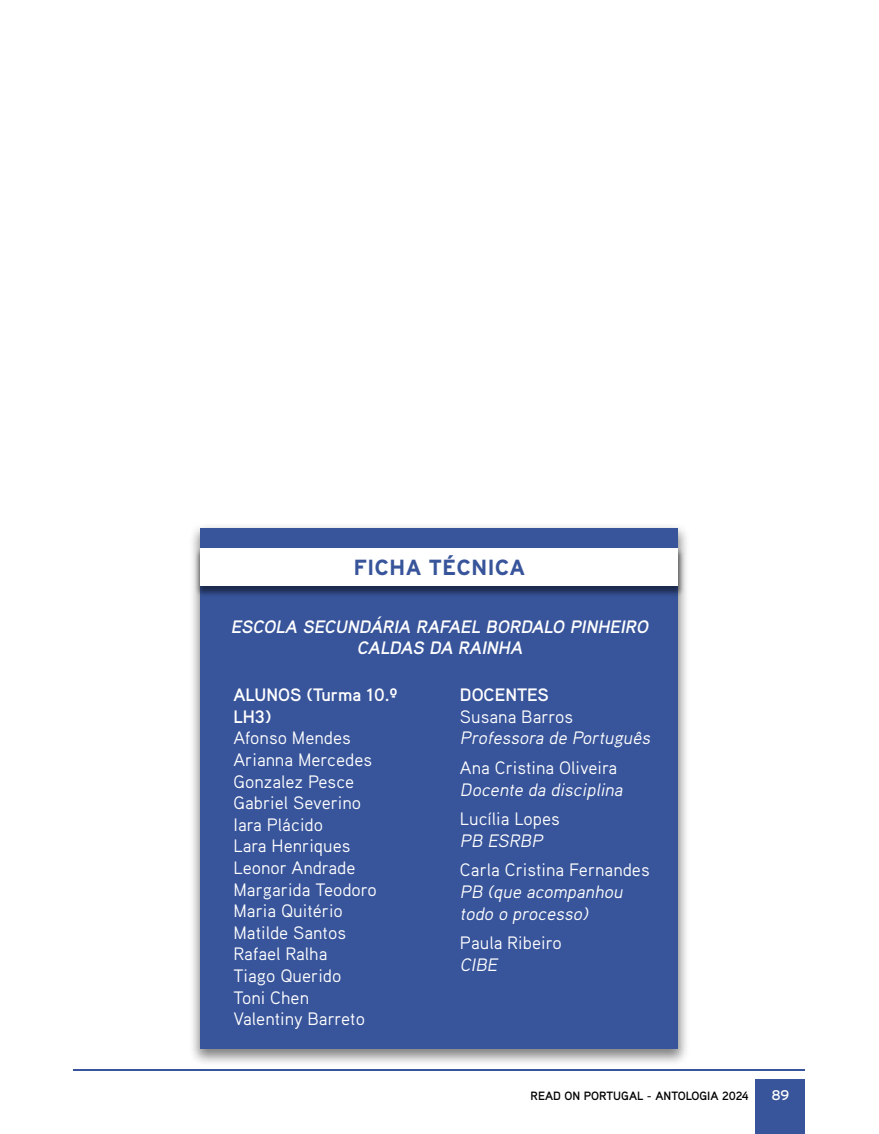
<style>
.page{position:relative;width:879px;height:1134px;background:#fff}
.page>*{position:absolute;margin:0;border:0;box-sizing:border-box;transform-origin:0 0}
.t1{font:700 21.8px "Interstate";color:#38549a}
.t2{font:18px/21.6px "Aaux Pro";color:#fff}
.t3{font:italic 18px/21.6px "Aaux Pro";color:#fff}
.t4{font:italic 700 18px/21.6px "Aaux Pro";color:#fff;text-align:center}
.t5{font:700 18px/21.6px "Aaux Pro";color:#fff}
.t6{font:14px "Interstate";color:#fff}
.t7{font:700 12px "Aaux Pro";color:#000}
</style>
<div class="page">
<div style="left:755px;top:1079px;width:50px;height:55px;background:#38549a"></div>
<hr style="left:74px;top:1069px;width:731px;height:2px;background:#38549a">
<div style="left:188px;top:522px;width:502px;height:545px;background:#000;opacity:.5"></div>
<div style="left:201px;top:529px;width:477px;height:520px;background:#38549a"></div>
<div style="left:195px;top:547px;width:489px;height:51px;background:#000;opacity:.5"></div>
<div style="left:201px;top:548px;width:477px;height:38px;background:#fff"></div>
<p class="t1" style="left:353px;top:555px;width:173px">FICHA TÉCNICA</p>
<p class="t4" style="left:231px;top:615px;width:422px">ESCOLA SECUNDÁRIA RAFAEL BORDALO PINHEIRO<br>CALDAS DA RAINHA</p>
<p class="t5" style="left:233px;top:683px;width:166px">ALUNOS (Turma 10.º<br>LH3)</p>
<p class="t2" style="left:233px;top:727px;width:145px">Afonso Mendes<br>Arianna Mercedes<br>Gonzalez Pesce<br>Gabriel Severino<br>Iara Plácido<br>Lara Henriques<br>Leonor Andrade<br>Margarida Teodoro<br>Maria Quitério<br>Matilde Santos<br>Rafael Ralha<br>Tiago Querido<br>Toni Chen<br>Valentiny Barreto</p>
<p class="t5" style="left:460px;top:683px;width:90px">DOCENTES</p>
<p class="t2" style="left:460px;top:705px;width:115px">Susana Barros</p>
<p class="t3" style="left:460px;top:727px;width:195px">Professora de Português</p>
<p class="t2" style="left:460px;top:756px;width:159px">Ana Cristina Oliveira</p>
<p class="t3" style="left:460px;top:778px;width:168px">Docente da disciplina</p>
<p class="t2" style="left:460px;top:807px;width:101px">Lucília Lopes</p>
<p class="t3" style="left:460px;top:829px;width:88px">PB ESRBP</p>
<p class="t2" style="left:460px;top:859px;width:191px">Carla Cristina Fernandes</p>
<p class="t3" style="left:460px;top:880px;width:168px">PB (que acompanhou todo o processo)</p>
<p class="t2" style="left:460px;top:931px;width:103px">Paula Ribeiro</p>
<p class="t3" style="left:460px;top:953px;width:43px">CIBE</p>
<p class="t7" style="left:530px;top:1088px;width:220px">READ ON PORTUGAL - ANTOLOGIA 2024</p>
<p class="t6" style="left:771px;top:1088px;width:19px">89</p>
</div>
